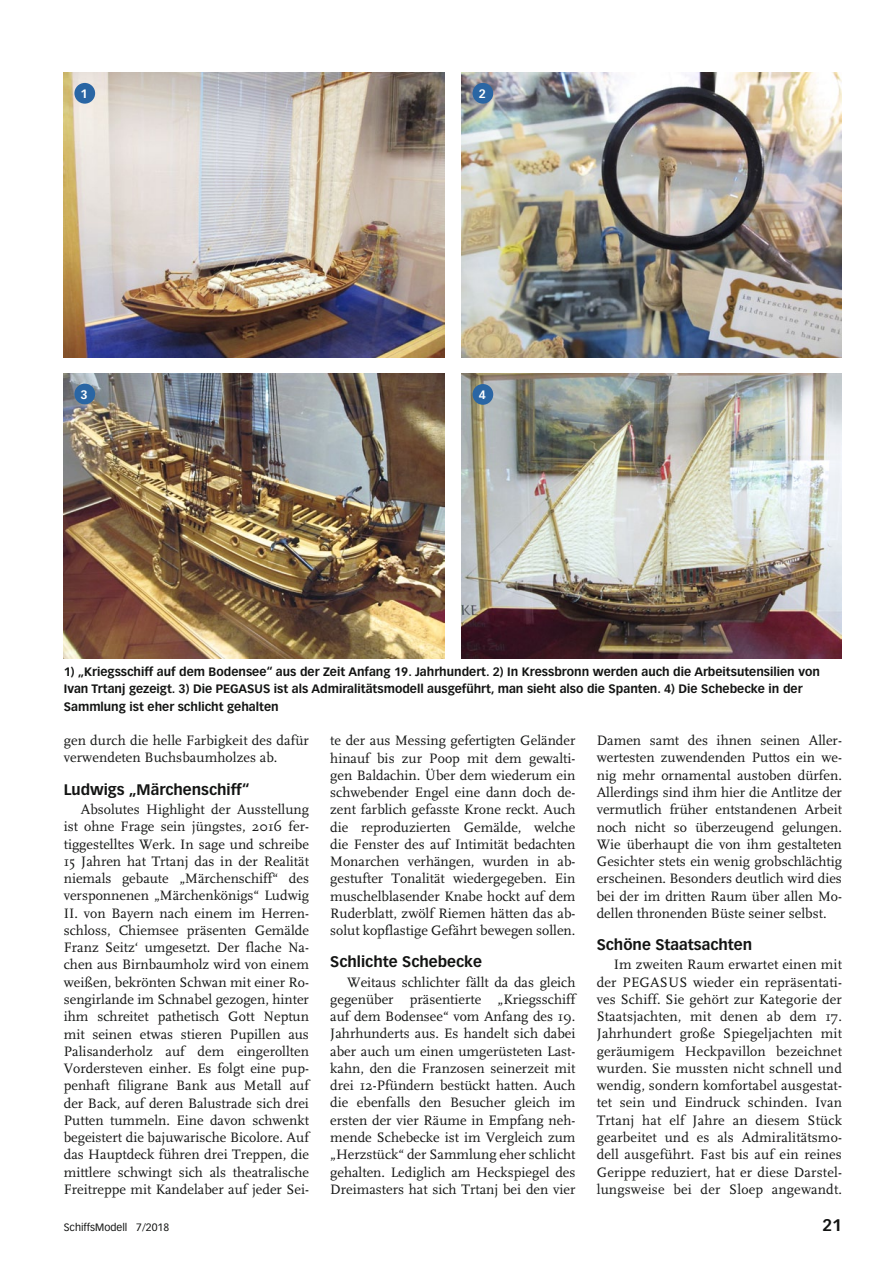
<style>
.page{position:relative;width:893px;height:1263px;background:#fff}
.page>*{position:absolute;margin:0;border:0;box-sizing:border-box;transform-origin:0 0}
.t1{font:700 16.5px "Vectora LT Std";color:#131413}
.t2{font:700 15px "Vectora LT Std";color:#131413}
.t3{font:14.25px/17.2px "FF Scala";color:#131413;text-align:justify}
.t4{font:700 12px/17.2px "Vectora LT Std";color:#131413}
.t5{font:700 12px "Vectora LT Std";color:#fff}
.t6{font:10.5px "Vectora LT Std";color:#131413}
</style>
<div class="page">
<img style="left:64px;top:72px;width:380px;height:286px">
<img style="left:462px;top:72px;width:380px;height:285px">
<div style="left:74px;top:83px;width:21px;height:21px;background:#2a66a4;border-radius:50%"></div>
<div style="left:473px;top:83px;width:20px;height:21px;background:#2a66a4;border-radius:50%"></div>
<img style="left:64px;top:373px;width:380px;height:285px">
<div style="left:74px;top:384px;width:21px;height:20px;background:#2a66a4;border-radius:50%"></div>
<img style="left:461px;top:373px;width:381px;height:286px">
<div style="left:472px;top:384px;width:21px;height:21px;background:#2a66a4;border-radius:50%"></div>
<p class="t5" style="left:81px;top:86px;width:9px">1</p>
<p class="t5" style="left:479px;top:86px;width:9px">2</p>
<p class="t5" style="left:81px;top:387px;width:9px">3</p>
<p class="t5" style="left:479px;top:387px;width:9px">4</p>
<p class="t4" style="left:64px;top:663px;width:758px">1) „Kriegsschiff auf dem Bodensee“ aus der Zeit Anfang 19. Jahrhundert. 2) In Kressbronn werden auch die Arbeitsutensilien von<br>Ivan Trtanj gezeigt. 3) Die PEGASUS ist als Admiralitätsmodell ausgeführt, man sieht also die Spanten. 4) Die Schebecke in der<br>Sammlung ist eher schlicht gehalten</p>
<p class="t3" style="left:64px;top:732px;width:247px">gen durch die helle Farbigkeit des dafür verwendeten Buchsbaumholzes ab.</p>
<p class="t2" style="left:64px;top:780px;width:187px">Ludwigs „Märchenschiff“</p>
<p class="t3" style="left:64px;top:801px;width:247px;text-indent:17px">Absolutes Highlight der Ausstellung ist ohne Frage sein jüngstes, 2016 fer&shy;tiggestelltes Werk. In sage und schreibe 15 Jahren hat Trtanj das in der Realität niemals gebaute „Märchenschiff“ des versponnenen „Märchenkönigs“ Ludwig II. von Bayern nach einem im Herren&shy;schloss, Chiemsee präsenten Gemälde Franz Seitz‘ umgesetzt. Der flache Na&shy;chen aus Birnbaumholz wird von einem weißen, bekrönten Schwan mit einer Ro&shy;sengirlande im Schnabel gezogen, hinter ihm schreitet pathetisch Gott Neptun mit seinen etwas stieren Pupillen aus Palisanderholz auf dem eingerollten Vordersteven einher. Es folgt eine pup&shy;penhaft filigrane Bank aus Metall auf der Back, auf deren Balustrade sich drei Putten tummeln. Eine davon schwenkt begeistert die bajuwarische Bicolore. Auf das Hauptdeck führen drei Treppen, die mittlere schwingt sich als theatralische Freitreppe mit Kandelaber auf jeder Sei-</p>
<p class="t3" style="left:330px;top:732px;width:247px">te der aus Messing gefertigten Geländer hinauf bis zur Poop mit dem gewalti&shy;gen Baldachin. Über dem wiederum ein schwebender Engel eine dann doch de&shy;zent farblich gefasste Krone reckt. Auch die reproduzierten Gemälde, welche die Fenster des auf Intimität bedachten Monarchen verhängen, wurden in ab&shy;gestufter Tonalität wiedergegeben. Ein muschelblasender Knabe hockt auf dem Ruderblatt, zwölf Riemen hätten das ab&shy;solut kopflastige Gefährt bewegen sollen.</p>
<p class="t2" style="left:330px;top:953px;width:153px">Schlichte Schebecke</p>
<p class="t3" style="left:330px;top:974px;width:247px;text-indent:17px">Weitaus schlichter fällt da das gleich gegenüber präsentierte „Kriegsschiff auf dem Bodensee“ vom Anfang des 19.<br>Jahrhunderts aus. Es handelt sich dabei aber auch um einen umgerüsteten Last&shy;kahn, den die Franzosen seinerzeit mit drei 12-Pfündern bestückt hatten. Auch die ebenfalls den Besucher gleich im ersten der vier Räume in Empfang neh&shy;mende Schebecke ist im Vergleich zum „Herzstück“ der Sammlung eher schlicht gehalten. Lediglich am Heckspiegel des Dreimasters hat sich Trtanj bei den vier</p>
<p class="t3" style="left:597px;top:732px;width:247px">Damen samt des ihnen seinen Aller&shy;wertesten zuwendenden Puttos ein we&shy;nig mehr ornamental austoben dürfen.<br>Allerdings sind ihm hier die Antlitze der vermutlich früher entstandenen Arbeit noch nicht so überzeugend gelungen.<br>Wie überhaupt die von ihm gestalteten Gesichter stets ein wenig grobschlächtig erscheinen. Besonders deutlich wird dies bei der im dritten Raum über allen Mo&shy;dellen thronenden Büste seiner selbst.</p>
<p class="t2" style="left:597px;top:935px;width:157px">Schöne Staatsachten</p>
<p class="t3" style="left:597px;top:956px;width:247px;text-indent:17px">Im zweiten Raum erwartet einen mit der PEGASUS wieder ein repräsentati&shy;ves Schiff. Sie gehört zur Kategorie der Staatsjachten, mit denen ab dem 17.<br>Jahrhundert große Spiegeljachten mit geräumigem Heckpavillon bezeichnet wurden. Sie mussten nicht schnell und wendig, sondern komfortabel ausgestat&shy;tet sein und Eindruck schinden. Ivan Trtanj hat elf Jahre an diesem Stück gearbeitet und es als Admiralitätsmo&shy;dell ausgeführt. Fast bis auf ein reines Gerippe reduziert, hat er diese Darstel&shy;lungsweise bei der Sloep angewandt.</p>
<p class="t6" style="left:64px;top:1221px;width:107px">SchiffsModell 7/2018</p>
<p class="t1" style="left:822px;top:1215px;width:21px">21</p>
</div>
